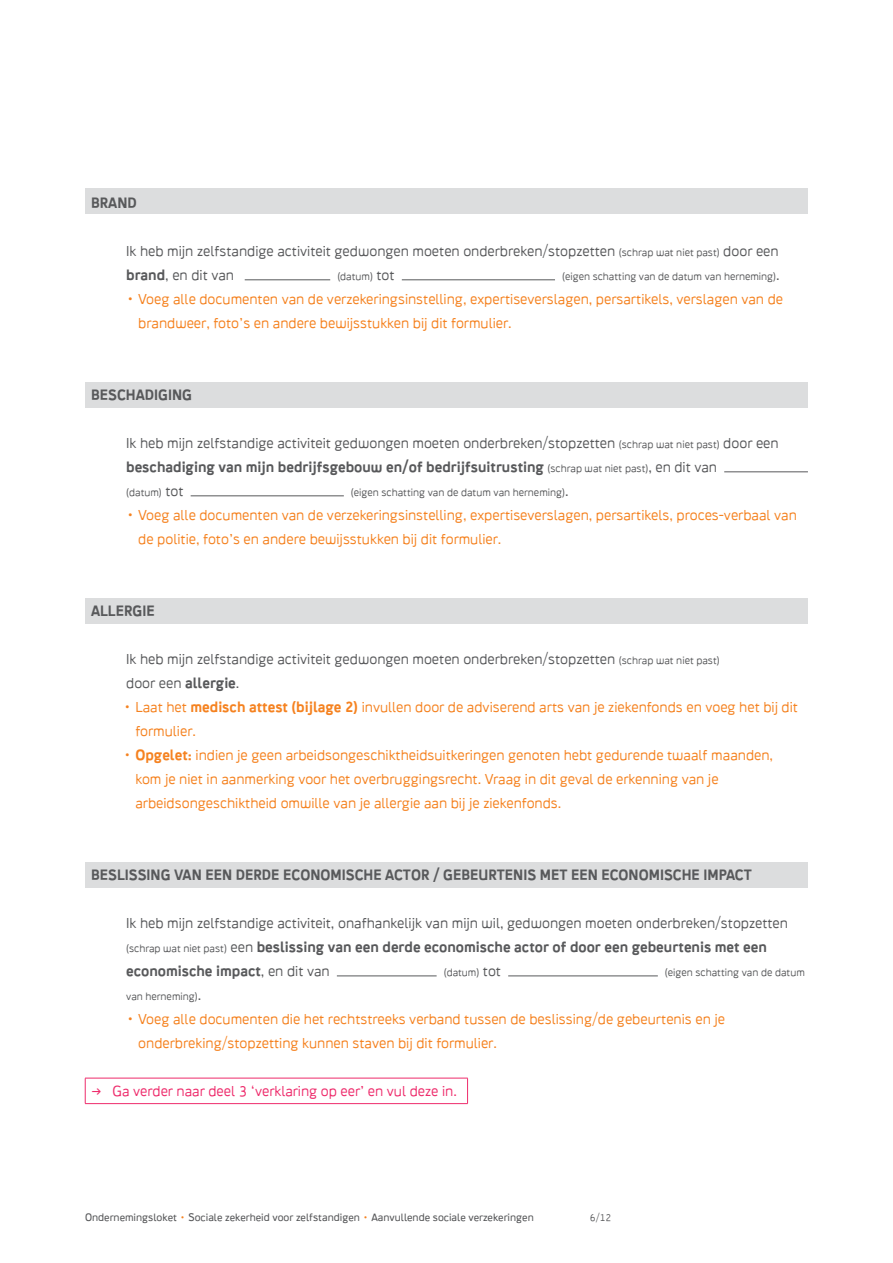
<style>
.page{position:relative;width:893px;height:1263px;background:#fff}
.page>*{position:absolute;margin:0;border:0;box-sizing:border-box;transform-origin:0 0}
.t1{font:14.25px/24px "Crank 8 Minus Two";color:#f58220}
.t2{font:14.25px/24px "Crank 8 Minus Two";color:#58595b}
.t3{font:14.25px/24px "Crank 8 Plus Two";color:#58595b}
.t4{font:14.25px "Crank 8 Minus Two";color:#ee2c6c}
.t5{font:10.5px "Crank 8 Minus Two";color:#58595b}
.t6{font:10.5px "Crank 8 Minus One";color:#58595b}
.t7{font:9.75px "Crank 8 Minus Two";color:#58595b}
.s1{font-size:10.5px}
.s2{font-family:"Crank 8 Plus Two"}
.s3{font-size:14.25px}
.s4{font-family:"Crank 8 Minus Two";font-size:10.5px}
.s5{font-family:"Crank 8 Minus Two"}
.s6{color:#f58220}
</style>
<div class="page">
<hr style="left:245px;top:280px;width:85px;height:1px;background:#58595b">
<hr style="left:402px;top:280px;width:153px;height:1px;background:#58595b">
<hr style="left:724px;top:472px;width:84px;height:1px;background:#58595b">
<hr style="left:191px;top:496px;width:153px;height:1px;background:#58595b">
<hr style="left:337px;top:976px;width:100px;height:1px;background:#58595b">
<hr style="left:508px;top:976px;width:150px;height:1px;background:#58595b">
<div style="left:85px;top:188px;width:723px;height:26px;background:#dcddde"></div>
<div style="left:85px;top:382px;width:723px;height:25px;background:#dcddde"></div>
<div style="left:85px;top:598px;width:723px;height:25px;background:#dcddde"></div>
<div style="left:85px;top:862px;width:723px;height:25px;background:#dcddde"></div>
<hr style="left:85px;top:1078px;width:383px;height:1px;background:#ee2c6c">
<svg style="left:85px;top:1078px;width:1px;height:25px"></svg>
<svg style="left:467px;top:1078px;width:1px;height:25px"></svg>
<hr style="left:85px;top:1103px;width:383px;height:1px;background:#ee2c6c">
<p class="t3" style="left:91px;top:190px;width:47px">BRAND</p>
<p class="t2" style="left:126px;top:239px;width:654px">Ik heb mijn zelfstandige activiteit gedwongen moeten onderbreken/stopzetten <span class="s1">(schrap wat niet past)</span> door een <span class="s2">brand</span>, en dit van</p>
<p class="t5" style="left:337px;top:270px;width:59px">(datum) <span class="s3">tot</span></p>
<p class="t5" style="left:562px;top:270px;width:219px">(eigen schatting van de datum van herneming)<span class="s3">.</span></p>
<p class="t1" style="left:138px;top:287px;width:646px;text-indent:-12px"><span class="s2">•</span> Voeg alle documenten van de verzekeringsinstelling, expertiseverslagen, persartikels, verslagen van de brandweer, foto’s en andere bewijsstukken bij dit formulier.</p>
<p class="t3" style="left:91px;top:382px;width:102px">BESCHADIGING</p>
<p class="t2" style="left:126px;top:431px;width:654px">Ik heb mijn zelfstandige activiteit gedwongen moeten onderbreken/stopzetten <span class="s1">(schrap wat niet past)</span> door een</p>
<p class="t3" style="left:126px;top:454px;width:592px">beschadiging van mijn bedrijfsgebouw en/of bedrijfsuitrusting <span class="s4">(schrap wat niet past)</span><span class="s5">, en dit van</span></p>
<p class="t5" style="left:126px;top:486px;width:59px">(datum) <span class="s3">tot</span></p>
<p class="t5" style="left:351px;top:486px;width:219px">(eigen schatting van de datum van herneming)<span class="s3">.</span></p>
<p class="t1" style="left:138px;top:503px;width:660px;text-indent:-12px"><span class="s2">•</span> Voeg alle documenten van de verzekeringsinstelling, expertiseverslagen, persartikels, proces-verbaal van de politie, foto’s en andere bewijsstukken bij dit formulier.</p>
<p class="t3" style="left:91px;top:598px;width:65px">ALLERGIE</p>
<p class="t2" style="left:126px;top:647px;width:595px">Ik heb mijn zelfstandige activiteit gedwongen moeten onderbreken/stopzetten <span class="s1">(schrap wat niet past) </span>door een <span class="s2">allergie</span>.</p>
<p class="t1" style="left:135px;top:695px;width:664px;text-indent:-12px"><span class="s2">•</span> Laat het <span class="s2">medisch attest (bijlage 2)</span> invullen door de adviserend arts van je ziekenfonds en voeg het bij dit formulier.</p>
<p class="t1" style="left:135px;top:743px;width:639px;text-indent:-12px"><span class="s2">• Opgelet:</span> indien je geen arbeidsongeschiktheidsuitkeringen genoten hebt gedurende twaalf maanden, kom je niet in aanmerking voor het overbruggingsrecht. Vraag in dit geval de erkenning van je arbeidsongeschiktheid omwille van je allergie aan bij je ziekenfonds.</p>
<p class="t3" style="left:91px;top:862px;width:662px">BESLISSING VAN EEN DERDE ECONOMISCHE ACTOR / GEBEURTENIS MET EEN ECONOMISCHE IMPACT</p>
<p class="t2" style="left:126px;top:911px;width:663px">Ik heb mijn zelfstandige activiteit, onafhankelijk van mijn wil, gedwongen moeten onderbreken/stopzetten</p>
<p class="t3" style="left:126px;top:934px;width:642px"><span class="s4">(schrap wat niet past)</span> <span class="s5">een</span> beslissing van een derde economische actor of door een gebeurtenis met een economische impact<span class="s5">, en dit van</span></p>
<p class="t5" style="left:444px;top:966px;width:59px">(datum) <span class="s3">tot</span></p>
<p class="t5" style="left:665px;top:966px;width:141px">(eigen schatting van de datum</p>
<p class="t5" style="left:126px;top:990px;width:76px">van herneming)<span class="s3">.</span></p>
<p class="t1" style="left:138px;top:1007px;width:588px;text-indent:-12px"><span class="s2">•</span> Voeg alle documenten die het rechtstreeks verband tussen de beslissing/de gebeurtenis en je onderbreking/stopzetting kunnen staven bij dit formulier.</p>
<p class="t4" style="left:91px;top:1083px;width:367px">π Ga verder naar deel 3 ‘verklaring op eer’ en vul deze in.</p>
<p class="t6" style="left:85px;top:1211px;width:450px">Ondernemingsloket <span class="s6">•</span> Sociale zekerheid voor zelfstandigen <span class="s6">•</span> Aanvullende sociale verzekeringen</p>
<p class="t7" style="left:590px;top:1212px;width:23px">6/12</p>
</div>
